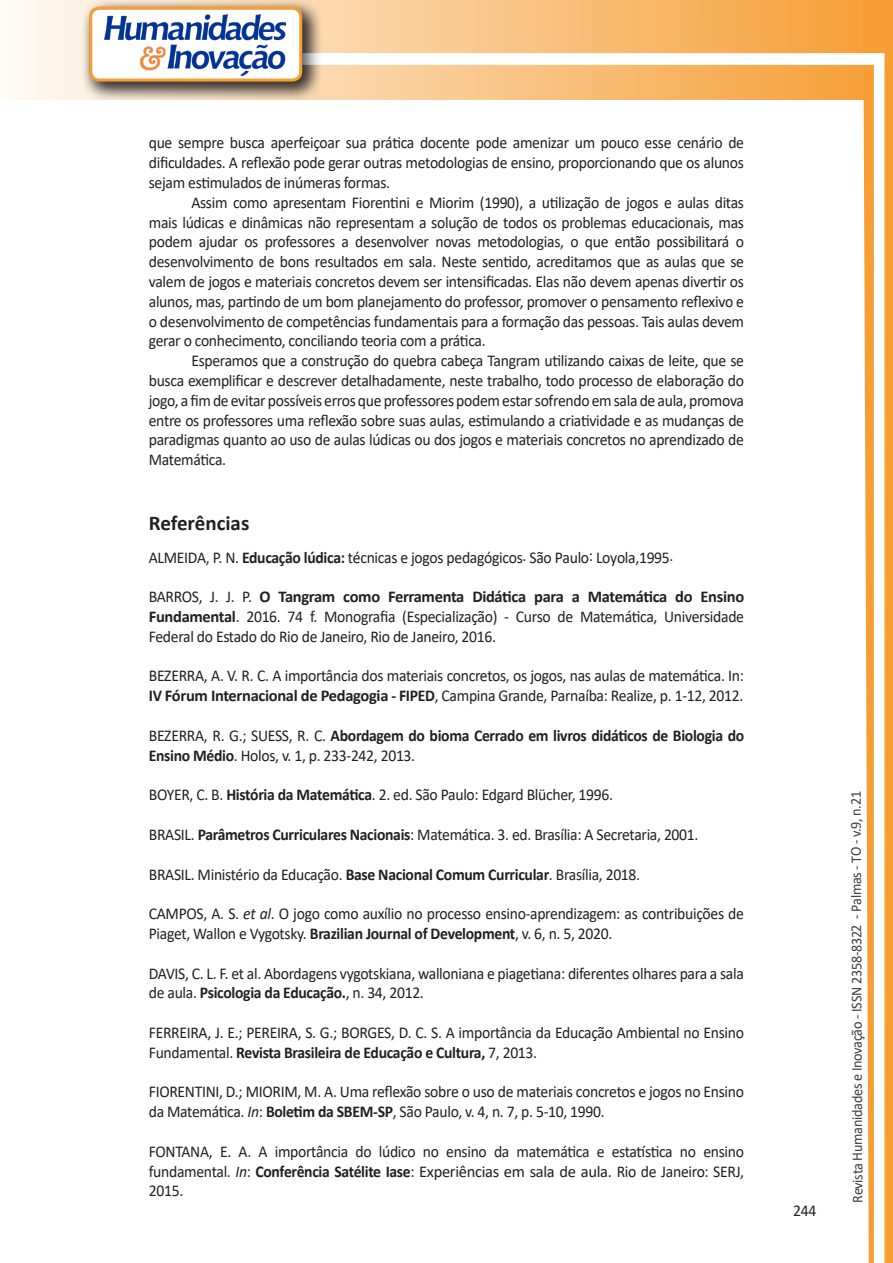
<style>
.page{position:relative;width:893px;height:1263px;background:#fff}
.page>*{position:absolute;margin:0;border:0;box-sizing:border-box;transform-origin:0 0}
.Titulo_2{font:700 21px "Calibri";color:#231f20}
.texto{font:16.5px/19.8px "Calibri";letter-spacing:-.02em;color:#231f20;text-align:justify;scale:.95 1}
.texto-2{font:700 16.5px/19.8px "Calibri";letter-spacing:-.02em;color:#231f20;scale:.95 1}
.t1{font:15px "Calibri";letter-spacing:-.025em;color:#3e3e3f;scale:.95 1}
.s1{font-weight:700}
.s2{font-weight:400}
.s3{font-style:italic}
</style>
<div class="page">
<svg style="left:5px;top:0;width:858px;height:100px;background:#f9c484"></svg>
<div style="left:302px;top:53px;width:582px;height:12px;background:#fff;border:2px solid #fff"></div>
<svg style="left:863px;top:0;width:30px;height:1263px"></svg>
<div style="left:81px;top:0;width:241px;height:102px;background:#231f20;opacity:.75"></div>
<svg style="left:91px;top:8px;width:210px;height:72px"></svg>
<div style="left:89px;top:7px;width:213px;height:75px;border:3px solid #f69e34;border-radius:9px"></div>
<p class="texto" style="left:149px;top:133px;width:628px">que sempre busca aperfeiçoar sua prática docente pode amenizar um pouco esse cenário de dificuldades. A reflexão pode gerar outras metodologias de ensino, proporcionando que os alunos sejam estimulados de inúmeras formas.</p>
<p class="texto" style="left:149px;top:192px;width:628px;text-indent:43px">Assim como apresentam Fiorentini e Miorim (1990), a utilização de jogos e aulas ditas mais lúdicas e dinâmicas não representam a solução de todos os problemas educacionais, mas podem ajudar os professores a desenvolver novas metodologias, o que então possibilitará o desenvolvimento de bons resultados em sala. Neste sentido, acreditamos que as aulas que se valem de jogos e materiais concretos devem ser intensificadas. Elas não devem apenas divertir os alunos, mas, partindo de um bom planejamento do professor, promover o pensamento reflexivo e o desenvolvimento de competências fundamentais para a formação das pessoas. Tais aulas devem gerar o conhecimento, conciliando teoria com a prática.</p>
<p class="texto" style="left:149px;top:350px;width:628px;text-indent:43px">Esperamos que a construção do quebra cabeça Tangram utilizando caixas de leite, que se busca exemplificar e descrever detalhadamente, neste trabalho, todo processo de elaboração do jogo, a fim de evitar possíveis erros que professores podem estar sofrendo em sala de aula, promova entre os professores uma reflexão sobre suas aulas, estimulando a criatividade e as mudanças de paradigmas quanto ao uso de aulas lúdicas ou dos jogos e materiais concretos no aprendizado de Matemática.</p>
<p class="Titulo_2" style="left:149px;top:508px;width:102px">Referências</p>
<p class="texto" style="left:149px;top:547px;width:554px">ALMEIDA, P. N. <span class="s1">Educação lúdica:</span> técnicas e jogos pedagógicos. São Paulo: Loyola,1995.</p>
<p class="texto" style="left:149px;top:586px;width:628px">BARROS, J. J. P. <span class="s1">O Tangram como Ferramenta Didática para a Matemática do Ensino Fundamental</span>. 2016. 74 f. Monografia (Especialização) - Curso de Matemática, Universidade Federal do Estado do Rio de Janeiro, Rio de Janeiro, 2016.</p>
<p class="texto" style="left:149px;top:666px;width:628px">BEZERRA, A. V. R. C. A importância dos materiais concretos, os jogos, nas aulas de matemática. In:<br><span class="s1">IV Fórum Internacional de Pedagogia - FIPED</span>, Campina Grande, Parnaíba: Realize, p. 1-12, 2012.</p>
<p class="texto-2" style="left:149px;top:725px;width:628px"><span class="s2">BEZERRA, R. G.; SUESS, R. C.</span> Abordagem do bioma Cerrado em livros didáticos de Biologia do<br>Ensino Médio<span class="s2">. Holos, v. 1, p. 233-242, 2013.</span></p>
<p class="texto" style="left:149px;top:784px;width:490px">BOYER, C. B. <span class="s1">História da Matemática</span>. 2. ed. São Paulo: Edgard Blücher, 1996.</p>
<p class="texto" style="left:149px;top:824px;width:580px">BRASIL. <span class="s1">Parâmetros Curriculares Nacionais</span>: Matemática. 3. ed. Brasília: A Secretaria, 2001.</p>
<p class="texto" style="left:149px;top:864px;width:519px">BRASIL. Ministério da Educação. <span class="s1">Base Nacional Comum Curricular</span>. Brasília, 2018.</p>
<p class="texto" style="left:149px;top:903px;width:628px">CAMPOS, A. S. <span class="s3">et al</span>. O jogo como auxílio no processo ensino-aprendizagem: as contribuições de<br>Piaget, Wallon e Vygotsky. <span class="s1">Brazilian Journal of Development</span>, v. 6, n. 5, 2020.</p>
<p class="texto" style="left:149px;top:963px;width:628px">DAVIS, C. L. F. et al. Abordagens vygotskiana, walloniana e piagetiana: diferentes olhares para a sala de aula. <span class="s1">Psicologia da Educação.</span>, n. 34, 2012.</p>
<p class="texto" style="left:149px;top:1022px;width:628px">FERREIRA, J. E.; PEREIRA, S. G.; BORGES, D. C. S. A importância da Educação Ambiental no Ensino<br>Fundamental. <span class="s1">Revista Brasileira de Educação e Cultura,</span> 7, 2013.</p>
<p class="texto" style="left:149px;top:1081px;width:628px">FIORENTINI, D.; MIORIM, M. A. Uma reflexão sobre o uso de materiais concretos e jogos no Ensino da Matemática. <span class="s3">In</span>: <span class="s1">Boletim da SBEM-SP</span>, São Paulo, v. 4, n. 7, p. 5-10, 1990.</p>
<p class="texto" style="left:149px;top:1141px;width:628px">FONTANA, E. A. A importância do lúdico no ensino da matemática e estatística no ensino fundamental. <span class="s3">In</span>: <span class="s1">Conferência Satélite Iase</span>: Experiências em sala de aula. Rio de Janeiro: SERJ, 2015.</p>
<p class="texto" style="left:793px;top:1200px;width:26px">244</p>
<p class="t1" style="left:846px;top:1203px;width:435px;rotate:-90deg">Revista Humanidades e Inovação - ISSN 2358-8322 - Palmas - TO - v.9, n.21</p>
</div>
